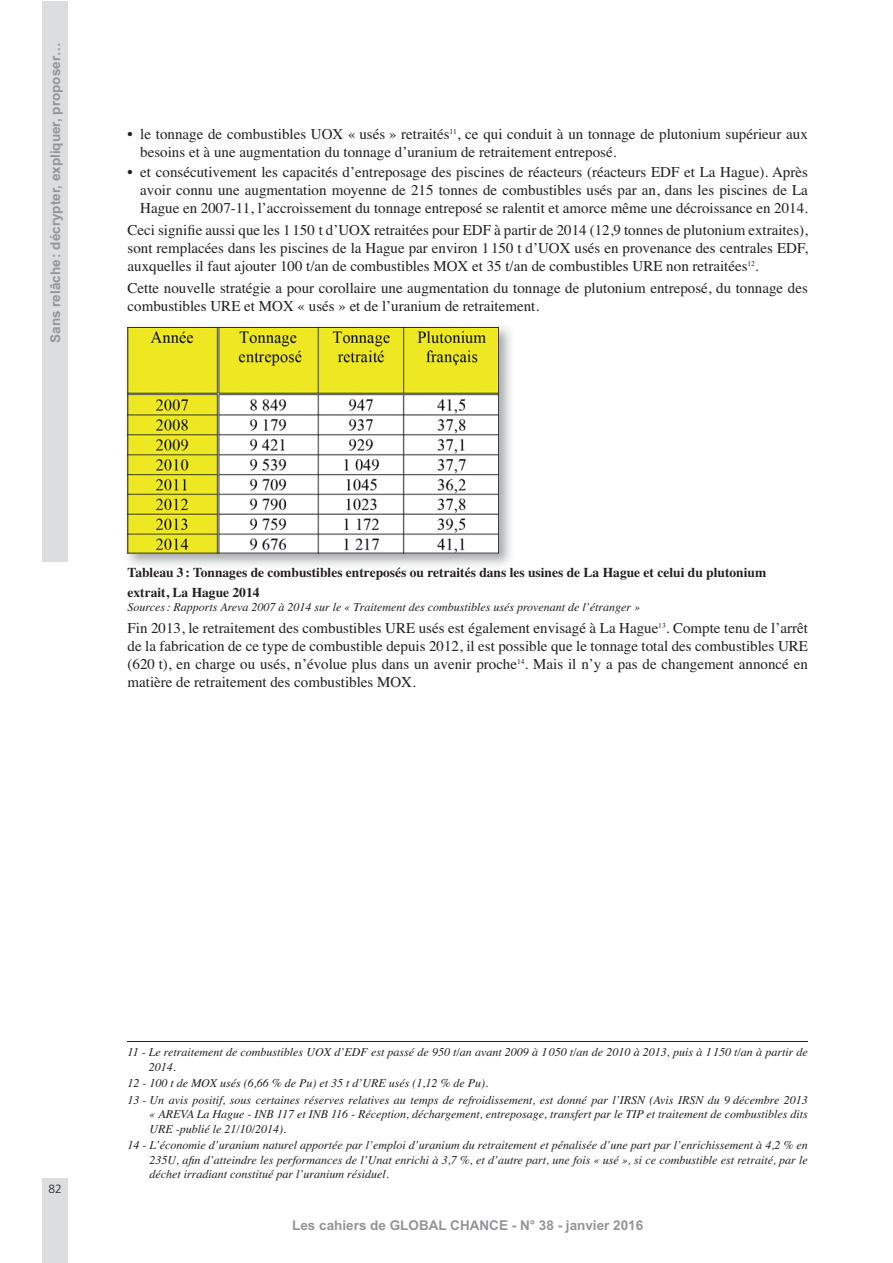
<style>
.page{position:relative;width:893px;height:1263px;background:#fff}
.page>*{position:absolute;margin:0;border:0;box-sizing:border-box;transform-origin:0 0}
.t1{font:15px/18px "Times";color:#231f20;text-align:justify}
.t2{font:700 13.5px/19.5px "Times";color:#231f20}
.t3{font:700 13.5px "Arial";color:#939598}
.t4{font:italic 12px/14.4px "Times";color:#231f20}
.t5{font:300 12px "Frutiger";color:#231f20}
</style>
<div class="page">
<div style="left:43px;top:1px;width:25px;height:560px;background:#dcddde"></div>
<div style="left:43px;top:1178px;width:25px;height:85px;background:#dcddde"></div>
<img style="left:127px;top:327px;width:384px;height:239px">
<svg style="left:128px;top:327px;width:371px;height:226px"></svg>
<hr style="left:128px;top:1041px;width:680px;height:1px;background:#231f20">
<p class="t3" style="left:47px;top:343px;width:302px;rotate:-90deg">Sans relâche : décrypter, expliquer, proposer…</p>
<p class="t1" style="left:140px;top:123px;width:669px;text-indent:-13px">• le tonnage de combustibles UOX « usés » retraités<sup>11</sup>, ce qui conduit à un tonnage de plutonium supérieur aux besoins et à une augmentation du tonnage d’uranium de retraitement entreposé.</p>
<p class="t1" style="left:140px;top:162px;width:669px;text-indent:-13px">• et consécutivement les capacités d’entreposage des piscines de réacteurs (réacteurs EDF et La Hague). Après avoir connu une augmentation moyenne de 215 tonnes de combustibles usés par an, dans les piscines de La Hague en 2007-11, l’accroissement du tonnage entreposé se ralentit et amorce même une décroissance en 2014.</p>
<p class="t1" style="left:128px;top:220px;width:682px">Ceci signifie aussi que les 1 150 t d’UOX retraitées pour EDF à partir de 2014 (12,9 tonnes de plutonium extraites), sont remplacées dans les piscines de la Hague par environ 1 150 t d’UOX usés en provenance des centrales EDF, auxquelles il faut ajouter 100 t/an de combustibles MOX et 35 t/an de combustibles URE non retraitées<sup>12</sup>.</p>
<p class="t1" style="left:128px;top:278px;width:682px">Cette nouvelle stratégie a pour corollaire une augmentation du tonnage de plutonium entreposé, du tonnage des combustibles URE et MOX « usés » et de l’uranium de retraitement.</p>
<p class="t2" style="left:128px;top:561px;width:640px">Tableau 3 : Tonnages de combustibles entreposés ou retraités dans les usines de La Hague et celui du plutonium extrait, La Hague 2014</p>
<p class="t4" style="left:128px;top:599px;width:514px">Sources : Rapports Areva 2007 à 2014 sur le « Traitement des combustibles usés provenant de l’étranger »</p>
<p class="t1" style="left:128px;top:618px;width:682px">Fin 2013, le retraitement des combustibles URE usés est également envisagé à La Hague<sup>13</sup>. Compte tenu de l’arrêt de la fabrication de ce type de combustible depuis 2012, il est possible que le tonnage total des combustibles URE (620 t), en charge ou usés, n’évolue plus dans un avenir proche<sup>14</sup>. Mais il n’y a pas de changement annoncé en matière de retraitement des combustibles MOX.</p>
<p class="t5" style="left:49px;top:1182px;width:15px">82</p>
<p class="t4" style="left:149px;top:1044px;width:661px;text-indent:-21px">11 - Le retraitement de combustibles UOX d’EDF est passé de 950 t/an avant 2009 à 1 050 t/an de 2010 à 2013, puis à 1 150 t/an à partir de<br>2014.</p>
<p class="t4" style="left:128px;top:1074px;width:682px;line-height:16.5px">12 - 100 t de MOX usés (6,66 % de Pu) et 35 t d’URE usés (1,12 % de Pu).<br>13 - Un avis positif, sous certaines réserves relatives au temps de refroidissement, est donné par l’IRSN (Avis IRSN du 9 décembre 2013</p>
<p class="t4" style="left:150px;top:1106px;width:660px">« AREVA La Hague - INB 117 et INB 116 - Réception, déchargement, entreposage, transfert par le TIP et traitement de combustibles dits<br>URE -publié le 21/10/2014).</p>
<p class="t4" style="left:150px;top:1137px;width:660px;text-align:justify;text-indent:-22px">14 - L’économie d’uranium naturel apportée par l’emploi d’uranium du retraitement et pénalisée d’une part par l’enrichissement à 4,2 % en 235U, afin d’atteindre les performances de l’Unat enrichi à 3,7 %, et d’autre part, une fois « usé », si ce combustible est retraité, par le déchet irradiant constitué par l’uranium résiduel.</p>
<p class="t3" style="left:292px;top:1217px;width:353px">Les cahiers de GLOBAL CHANCE - N° 38 - janvier 2016</p>
</div>
